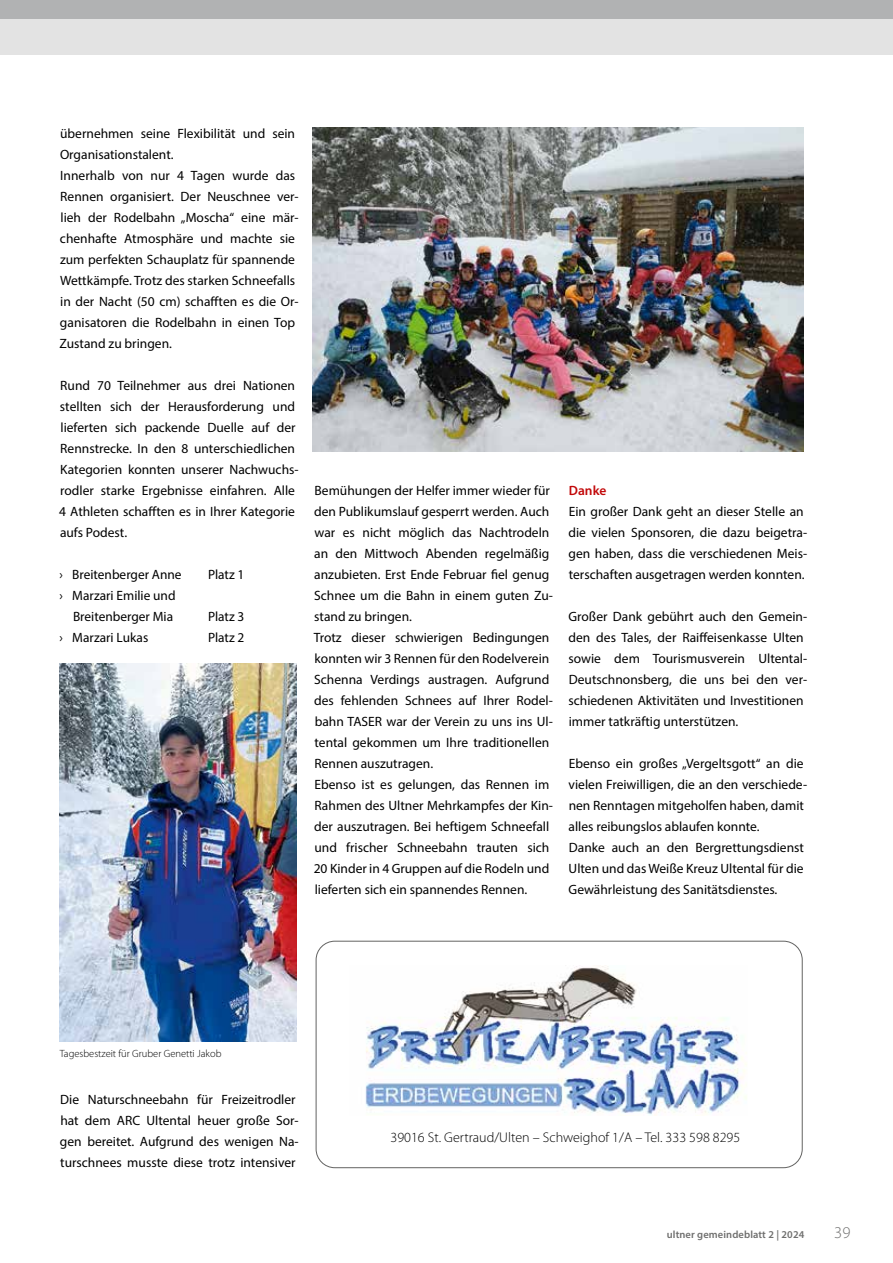
<style>
.page{position:relative;width:893px;height:1263px;background:#fff}
.page>*{position:absolute;margin:0;border:0;box-sizing:border-box;transform-origin:0 0}
.t1{font:300 16.5px "Myriad Pro";color:#6f6f6e}
.t2{font:300 14.1px "Myriad Pro";color:#000}
.t3{font:13.5px/21px "Myriad Pro";color:#000}
.t4{font:600 13.5px "Myriad Pro";color:#c20809}
.t5{font:300 10.5px "Myriad Pro";color:#000}
.t6{font:600 10.5px "Myriad Pro";letter-spacing:.01em;color:#6f6f6e}
</style>
<div class="page">
<div style="left:0;top:0;width:893px;height:55px;background:#e3e3e3"></div>
<div style="left:0;top:0;width:893px;height:19px;background:#b1b2b3"></div>
<img style="left:60px;top:663px;width:236px;height:379px">
<img style="left:313px;top:128px;width:491px;height:323px">
<img style="left:365px;top:966px;width:382px;height:149px">
<div style="left:316px;top:941px;width:487px;height:227px;border:1px solid #636362;border-radius:19px"></div>
<p class="t3" style="left:59px;top:123px;width:241px">übernehmen seine Flexibilität und sein Organisationstalent.<br>Innerhalb von nur 4 Tagen wurde das Rennen organisiert. Der Neuschnee ver&shy;lieh der Rodelbahn „Moscha“ eine mär&shy;chenhafte Atmosphäre und machte sie zum perfekten Schauplatz für spannende Wettkämpfe. Trotz des starken Schneefalls in der Nacht (50 cm) schafften es die Or&shy;ganisatoren die Rodelbahn in einen Top Zustand zu bringen.</p>
<p class="t3" style="left:59px;top:375px;width:241px">Rund 70 Teilnehmer aus drei Nationen stellten sich der Herausforderung und lieferten sich packende Duelle auf der Rennstrecke. In den 8 unterschiedlichen Kategorien konnten unserer Nachwuchs&shy;rodler starke Ergebnisse einfahren. Alle 4 Athleten schafften es in Ihrer Kategorie aufs Podest.</p>
<p class="t3" style="left:60px;top:564px;width:124px">› Breitenberger Anne</p>
<p class="t3" style="left:208px;top:564px;width:38px">Platz 1</p>
<p class="t3" style="left:60px;top:585px;width:118px;text-align:right">› Marzari Emilie und<br>Breitenberger Mia</p>
<p class="t3" style="left:208px;top:606px;width:38px">Platz 3</p>
<p class="t3" style="left:60px;top:627px;width:90px">› Marzari Lukas</p>
<p class="t3" style="left:208px;top:627px;width:38px">Platz 2</p>
<p class="t3" style="left:314px;top:480px;width:241px">Bemühungen der Helfer immer wieder für den Publikumslauf gesperrt werden. Auch war es nicht möglich das Nachtrodeln an den Mittwoch Abenden regelmäßig anzubieten. Erst Ende Februar fiel genug Schnee um die Bahn in einem guten Zu&shy;stand zu bringen.<br>Trotz dieser schwierigen Bedingungen konnten wir 3 Rennen für den Rodelverein Schenna Verdings austragen. Aufgrund des fehlenden Schnees auf Ihrer Rodel&shy;bahn TASER war der Verein zu uns ins Ul&shy;tental gekommen um Ihre traditionellen Rennen auszutragen.<br>Ebenso ist es gelungen, das Rennen im Rahmen des Ultner Mehrkampfes der Kin&shy;der auszutragen. Bei heftigem Schneefall und frischer Schneebahn trauten sich 20 Kinder in 4 Gruppen auf die Rodeln und lieferten sich ein spannendes Rennen.</p>
<p class="t4" style="left:569px;top:482px;width:39px">Danke</p>
<p class="t3" style="left:568px;top:501px;width:240px">Ein großer Dank geht an dieser Stelle an die vielen Sponsoren, die dazu beigetra&shy;gen haben, dass die verschiedenen Meis&shy;terschaften ausgetragen werden konnten.</p>
<p class="t3" style="left:568px;top:606px;width:240px">Großer Dank gebührt auch den Gemein&shy;den des Tales, der Raiffeisenkasse Ulten sowie dem Tourismusverein Ultental-Deutschnonsberg, die uns bei den ver&shy;schiedenen Aktivitäten und Investitionen immer tatkräftig unterstützen.</p>
<p class="t3" style="left:569px;top:753px;width:240px">Ebenso ein großes „Vergeltsgott“ an die vielen Freiwilligen, die an den verschiede&shy;nen Renntagen mitgeholfen haben, damit alles reibungslos ablaufen konnte.<br>Danke auch an den Bergrettungsdienst Ulten und das Weiße Kreuz Ultental für die Gewährleistung des Sanitätsdienstes.</p>
<p class="t5" style="left:60px;top:1047px;width:163px">Tagesbestzeit für Gruber Genetti Jakob</p>
<p class="t3" style="left:60px;top:1089px;width:240px">Die Naturschneebahn für Freizeitrodler hat dem ARC Ultental heuer große Sor&shy;gen bereitet. Aufgrund des wenigen Na&shy;turschnees musste diese trotz intensiver</p>
<p class="t2" style="left:390px;top:1129px;width:351px">39016 St. Gertraud/Ulten – Schweighof 1/A – Tel. 333 598 8295</p>
<p class="t6" style="left:667px;top:1227px;width:139px">ultner gemeindeblatt 2 | 2024</p>
<p class="t1" style="left:834px;top:1224px;width:18px">39</p>
</div>
